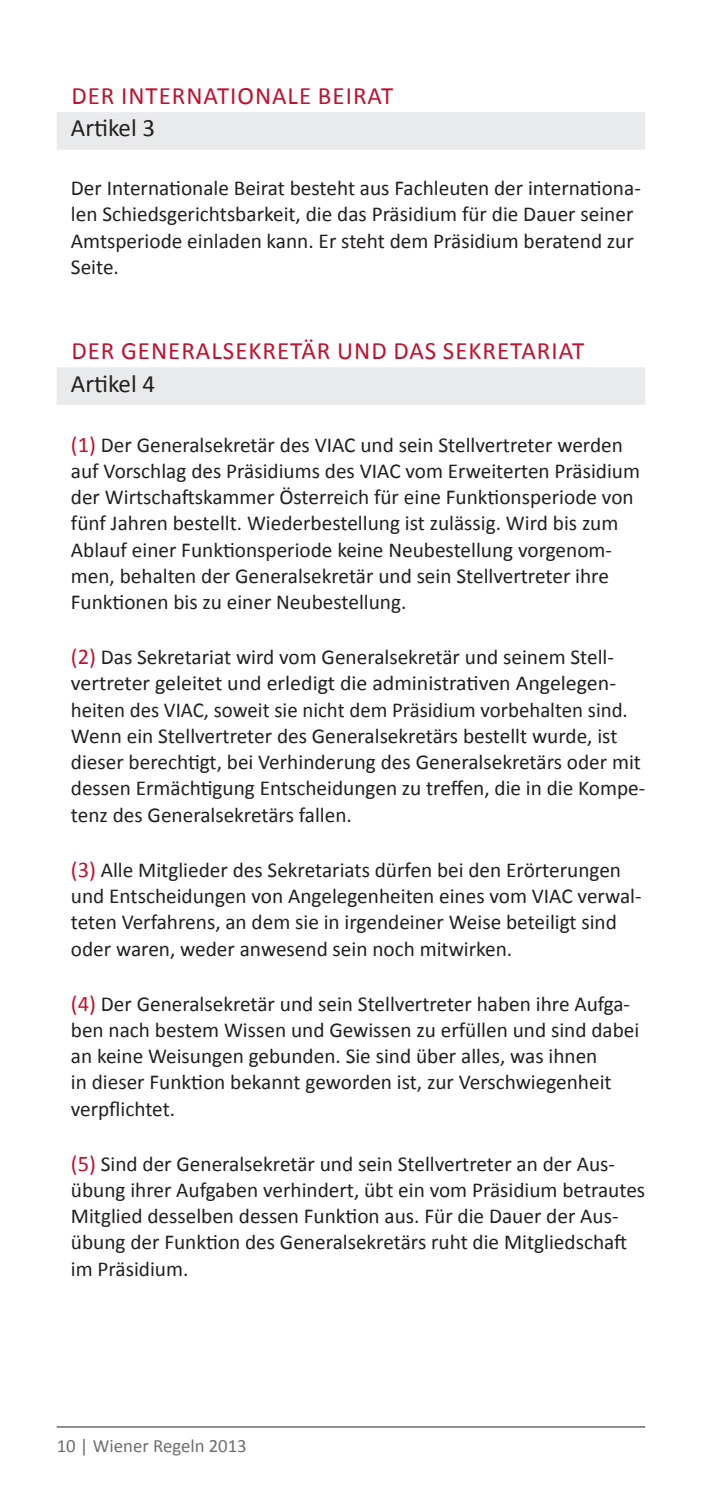
<style>
.page{position:relative;width:702px;height:1489px;background:#fff}
.page>*{position:absolute;margin:0;border:0;box-sizing:border-box;transform-origin:0 0}
.t1{font:25px "Calibri";letter-spacing:.04em;color:#c3102f}
.t2{font:25px "Calibri";color:#231f20}
.t3{font:21.25px/26.2px "Calibri";color:#231f20}
.t4{font:18.75px "Calibri";color:#6d6e71}
.s1{font-size:22.5px;color:#c3102f}
</style>
<div class="page">
<hr style="left:57px;top:1426px;width:588px;height:1px;background:#231f20">
<div style="left:57px;top:112px;width:588px;height:38px;background:#e9eaeb"></div>
<div style="left:57px;top:367px;width:588px;height:38px;background:#e9eaeb"></div>
<p class="t1" style="left:71px;top:80px;width:323px">DER INTERNATIONALE BEIRAT</p>
<p class="t2" style="left:71px;top:112px;width:86px">Artikel 3</p>
<p class="t3" style="left:71px;top:175px;width:571px">Der Internationale Beirat besteht aus Fachleuten der internationa&shy;len Schiedsgerichtsbarkeit, die das Präsidium für die Dauer seiner Amtsperiode einladen kann. Er steht dem Präsidium beratend zur Seite.</p>
<p class="t1" style="left:71px;top:335px;width:514px">DER GENERALSEKRETÄR UND DAS SEKRETARIAT</p>
<p class="t2" style="left:71px;top:367px;width:86px">Artikel 4</p>
<p class="t3" style="left:71px;top:431px;width:570px"><span class="s1">(1)</span> Der Generalsekretär des VIAC und sein Stellvertreter werden auf Vorschlag des Präsidiums des VIAC vom Erweiterten Präsidium der Wirtschaftskammer Österreich für eine Funktionsperiode von fünf Jahren bestellt. Wiederbestellung ist zulässig. Wird bis zum Ablauf einer Funktionsperiode keine Neubestellung vorgenom&shy;men, behalten der Generalsekretär und sein Stellvertreter ihre Funktionen bis zu einer Neubestellung.</p>
<p class="t3" style="left:71px;top:644px;width:576px"><span class="s1">(2)</span> Das Sekretariat wird vom Generalsekretär und seinem Stell&shy;vertreter geleitet und erledigt die administrativen Angelegen&shy;heiten des VIAC, soweit sie nicht dem Präsidium vorbehalten sind.<br>Wenn ein Stellvertreter des Generalsekretärs bestellt wurde, ist dieser berechtigt, bei Verhinderung des Generalsekretärs oder mit dessen Ermächtigung Entscheidungen zu treffen, die in die Kompe&shy;tenz des Generalsekretärs fallen.</p>
<p class="t3" style="left:71px;top:856px;width:572px"><span class="s1">(3)</span> Alle Mitglieder des Sekretariats dürfen bei den Erörterungen und Entscheidungen von Angelegenheiten eines vom VIAC verwal&shy;teten Verfahrens, an dem sie in irgendeiner Weise beteiligt sind oder waren, weder anwesend sein noch mitwirken.</p>
<p class="t3" style="left:71px;top:990px;width:570px"><span class="s1">(4)</span> Der Generalsekretär und sein Stellvertreter haben ihre Aufga&shy;ben nach bestem Wissen und Gewissen zu erfüllen und sind dabei an keine Weisungen gebunden. Sie sind über alles, was ihnen<br>in dieser Funktion bekannt geworden ist, zur Verschwiegenheit verpflichtet.</p>
<p class="t3" style="left:71px;top:1150px;width:576px"><span class="s1">(5)</span> Sind der Generalsekretär und sein Stellvertreter an der Aus&shy;übung ihrer Aufgaben verhindert, übt ein vom Präsidium betrautes Mitglied desselben dessen Funktion aus. Für die Dauer der Aus&shy;übung der Funktion des Generalsekretärs ruht die Mitgliedschaft im Präsidium.</p>
<p class="t4" style="left:57px;top:1433px;width:191px">10 | Wiener Regeln 2013</p>
</div>
